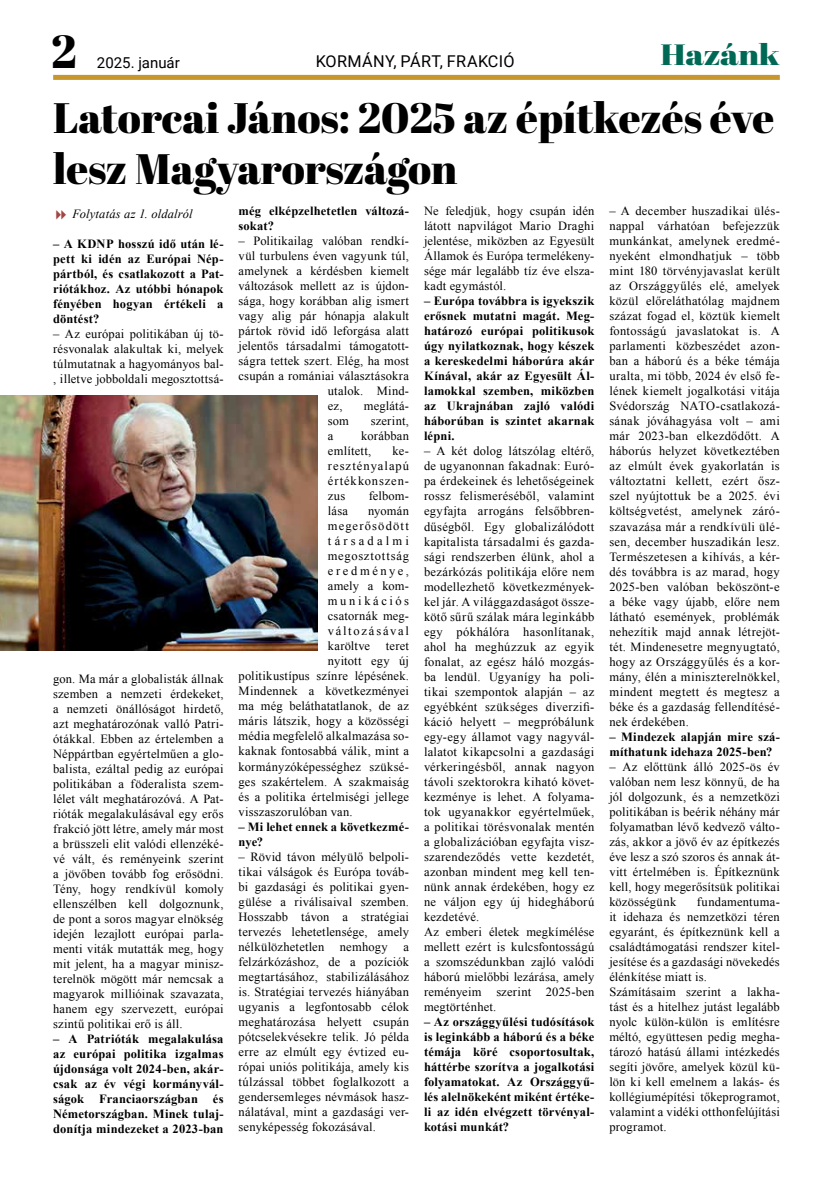
<style>
.page{position:relative;width:833px;height:1188px;background:#fff}
.page>*{position:absolute;margin:0;border:0;box-sizing:border-box;transform-origin:0 0}
.t1{font:42.5px/51px "Abril Fatface";color:#000}
.t2{font:29.38px "Abril Fatface";letter-spacing:-.01em;color:#006956;scale:1.15 1}
.t3{font:16.25px "Roboto";letter-spacing:.02em;color:#000}
.t4{font:15px "Roboto";color:#000}
.t5{font:12.5px/15px "Times New Roman";letter-spacing:.02em;color:#000;text-align:justify}
.t6{font:700 12.5px/15px "Times New Roman";letter-spacing:.015em;color:#000;text-align:justify}
.t7{font:italic 12.5px "Times New Roman";letter-spacing:.015em;color:#000}
.s1{font-family:"Abril Fatface";font-size:46.25px}
</style>
<div class="page">
<div style="left:53px;top:75px;width:727px;height:5px;background:#c7962c"></div>
<img style="left:0;top:396px;width:317px;height:254px">
<p class="t4" style="left:51px;top:52px;width:130px"><span class="s1">2</span> 2025. január</p>
<h3 class="t3" style="left:316px;top:50px;width:200px">KORMÁNY, PÁRT, FRAKCIÓ</h3>
<h2 class="t2" style="left:660px;top:34px;width:105px">Hazánk</h2>
<h1 class="t1" style="left:53px;top:91px;width:722px">Latorcai János: 2025 az építkezés éve lesz Magyarországon</h1>
<p class="t7" style="left:72px;top:205px;width:122px">Folytatás az 1. oldalról</p>
<p class="t6" style="left:53px;top:235px;width:172px">– A KDNP hosszú idő után lé&shy;pett ki idén az Európai Nép&shy;pártból, és csatlakozott a Pat&shy;riótákhoz. Az utóbbi hónapok fényében hogyan értékeli a döntést?</p>
<p class="t5" style="left:53px;top:326px;width:172px">– Az európai politikában új tö&shy;résvonalak alakultak ki, melyek túlmutatnak a hagyományos bal-, illetve jobboldali megosztottsá-</p>
<p class="t5" style="left:424px;top:203px;width:172px">Ne feledjük, hogy csupán idén látott napvilágot Mario Draghi jelentése, miközben az Egyesült Államok és Európa termelékeny&shy;sége már legalább tíz éve elsza&shy;kadt egymástól.</p>
<p class="t6" style="left:424px;top:293px;width:172px">– Európa továbbra is igyekszik erősnek mutatni magát. Meg&shy;határozó európai politikusok úgy nyilatkoznak, hogy készek a kereskedelmi háborúra akár Kínával, akár az Egyesült Ál&shy;lamokkal szemben, miközben az Ukrajnában zajló valódi háborúban is szintet akarnak lépni.</p>
<p class="t5" style="left:424px;top:443px;width:172px;text-align:left">– A két dolog látszólag eltérő, de ugyanonnan fakadnak: Euró&shy;pa érdekeinek és lehetőségeinek rossz felismeréséből, valamint egyfajta arrogáns felsőbbren&shy;dűségből. Egy globalizálódott kapitalista társadalmi és gazda&shy;sági rendszerben élünk, ahol a bezárkózás politikája előre nem modellezhető következmények&shy;kel jár. A világgazdaságot össze&shy;kötő sűrű szálak mára leginkább egy pókhálóra hasonlítanak, ahol ha meghúzzuk az egyik fonalat, az egész háló mozgás&shy;ba lendül. Ugyanígy ha poli&shy;tikai szempontok alapján – az egyébként szükséges diverzifi&shy;káció helyett – megpróbálunk egy-egy államot vagy nagyvál&shy;lalatot kikapcsolni a gazdasági vérkeringésből, annak nagyon távoli szektorokra kiható követ&shy;kezménye is lehet. A folyama&shy;tok ugyanakkor egyértelműek, a politikai törésvonalak mentén a globalizációban egyfajta vis - szarendeződés vette kezdetét, azonban mindent meg kell ten&shy;nünk annak érdekében, hogy ez ne váljon egy új hidegháború kezdetévé.<br>Az emberi életek megkímélése mellett ezért is kulcsfontosságú a szomszédunkban zajló valódi háború mielőbbi lezárása, amely reményeim szerint 2025-ben megtörténhet.</p>
<p class="t6" style="left:424px;top:1013px;width:172px">– Az országgyűlési tudósítások is leginkább a háború és a béke témája köré csoportosultak, háttérbe szorítva a jogalkotási folyamatokat. Az Országgyű&shy;lés alelnökeként miként értéke&shy;li az idén elvégzett törvényal&shy;kotási munkát?</p>
<p class="t5" style="left:609px;top:203px;width:172px">– A december huszadikai ülés&shy;nappal várhatóan befejezzük munkánkat, amelynek eredmé&shy;nyeként elmondhatjuk – több mint 180 törvényjavaslat került az Országgyűlés elé, amelyek közül előreláthatólag majdnem százat fogad el, köztük kiemelt fontosságú javaslatokat is. A parlamenti közbeszédet azon&shy;ban a háború és a béke témája uralta, mi több, 2024 év első fe&shy;lének kiemelt jogalkotási vitája Svédország NATO-csatlakozá&shy;sának jóváhagyása volt – ami már 2023-ban elkezdődőtt. A háborús helyzet következtében az elmúlt évek gyakorlatán is változtatni kellett, ezért ős - szel nyújtottuk be a 2025. évi költségvetést, amelynek záró&shy;szavazása már a rendkívüli ülé&shy;sen, december huszadikán lesz.<br>Természetesen a kihívás, a kér&shy;dés továbbra is az marad, hogy 2025-ben valóban beköszönt-e a béke vagy újabb, előre nem látható események, problémák nehezítik majd annak létrejöt&shy;tét. Mindenesetre megnyugtató, hogy az Országgyűlés és a kor&shy;mány, élén a miniszterelnökkel, mindent megtett és megtesz a béke és a gazdaság fellendítésé&shy;nek érdekében.</p>
<p class="t6" style="left:609px;top:728px;width:172px">– Mindezek alapján mire szá&shy;míthatunk idehaza 2025-ben?</p>
<p class="t5" style="left:609px;top:758px;width:172px">– Az előttünk álló 2025-ös év valóban nem lesz könnyű, de ha jól dolgozunk, és a nemzetközi politikában is beérik néhány már folyamatban lévő kedvező válto&shy;zás, akkor a jövő év az építkezés éve lesz a szó szoros és annak át&shy;vitt értelmében is. Építkeznünk kell, hogy megerősítsük politikai közösségünk</p>
<p class="t6" style="left:238px;top:203px;width:172px">még elképzelhetetlen változá&shy;sokat?</p>
<p class="t5" style="left:238px;top:233px;width:172px">– Politikailag valóban rendkí-</p>
<p class="t5" style="left:238px;top:248px;width:172px">vül turbulens éven vagyunk túl,</p>
<p class="t5" style="left:238px;top:263px;width:172px">amelynek a kérdésben kiemelt</p>
<p class="t5" style="left:238px;top:278px;width:172px">változások mellett az is újdon-</p>
<p class="t5" style="left:238px;top:293px;width:172px">sága, hogy korábban alig ismert</p>
<p class="t5" style="left:238px;top:308px;width:172px">vagy alig pár hónapja alakult</p>
<p class="t5" style="left:238px;top:323px;width:172px">pártok rövid idő leforgása alatt</p>
<p class="t5" style="left:238px;top:338px;width:172px">jelentős társadalmi támogatott-</p>
<p class="t5" style="left:238px;top:353px;width:172px">ságra tettek szert. Elég, ha most</p>
<p class="t5" style="left:238px;top:368px;width:172px">csupán a romániai választásokra</p>
<p class="t5" style="left:328px;top:383px;width:83px">utalok. Mind-</p>
<p class="t5" style="left:328px;top:398px;width:16px">ez,</p>
<p class="t5" style="left:364px;top:398px;width:47px">meglátá-</p>
<p class="t5" style="left:328px;top:413px;width:23px">som</p>
<p class="t5" style="left:371px;top:413px;width:40px">szerint,</p>
<p class="t5" style="left:328px;top:428px;width:7px">a</p>
<p class="t5" style="left:328px;top:428px;width:83px;text-indent:33px">korábban említett,</p>
<p class="t5" style="left:328px;top:443px;width:83px;text-indent:65px">ke&shy;resztényalapú értékkonszen&shy;zus</p>
<p class="t5" style="left:369px;top:488px;width:42px">felbom-</p>
<p class="t5" style="left:328px;top:503px;width:22px">lása</p>
<p class="t5" style="left:328px;top:503px;width:83px;text-indent:40px">nyomán megerősödött társadalmi megosztottság eredménye, amely a kom&shy;munikációs csatornák meg&shy;változásával karöltve</p>
<p class="t5" style="left:386px;top:638px;width:25px">teret</p>
<p class="t5" style="left:328px;top:653px;width:83px">nyitott egy új</p>
<p class="t5" style="left:238px;top:668px;width:172px">politikustípus színre lépésének.</p>
<p class="t5" style="left:238px;top:683px;width:172px">Mindennek a következményei</p>
<p class="t5" style="left:238px;top:698px;width:172px">ma még beláthatatlanok, de az</p>
<p class="t5" style="left:238px;top:713px;width:172px">máris látszik, hogy a közösségi</p>
<p class="t5" style="left:238px;top:728px;width:172px">média megfelelő alkalmazása so-</p>
<p class="t5" style="left:238px;top:743px;width:172px">kaknak fontosabbá válik, mint a</p>
<p class="t5" style="left:238px;top:758px;width:172px">kormányzóképességhez szüksé-</p>
<p class="t5" style="left:238px;top:773px;width:172px">ges szakértelem. A szakmaiság</p>
<p class="t5" style="left:238px;top:788px;width:172px">és a politika értelmiségi jellege</p>
<p class="t5" style="left:238px;top:803px;width:116px">visszaszorulóban van.</p>
<p class="t6" style="left:238px;top:818px;width:172px">– Mi lehet ennek a következmé&shy;nye?</p>
<p class="t5" style="left:238px;top:848px;width:172px">– Rövid távon mélyülő belpoli&shy;tikai válságok és Európa továb&shy;bi gazdasági és politikai gyen&shy;gülése a riválisaival szemben.<br>Hosszabb távon a stratégiai tervezés lehetetlensége, amely nélkülözhetetlen nemhogy a felzárkózáshoz, de a pozíciók megtartásához, stabilizálásához is. Stratégiai tervezés hiányában ugyanis a legfontosabb célok meghatározása helyett csupán pótcselekvésekre telik. Jó példa erre az elmúlt egy évtized eu&shy;rópai uniós politikája, amely kis túlzással többet foglalkozott a gendersemleges névmások hasz&shy;nálatával, mint a gazdasági ver&shy;senyképesség fokozásával.</p>
<p class="t5" style="left:53px;top:671px;width:172px">gon. Ma már a globalisták állnak szemben a nemzeti érdekeket, a nemzeti önállóságot hirdető, azt meghatározónak valló Patri&shy;ótákkal. Ebben az értelemben a Néppártban egyértelműen a glo&shy;balista, ezáltal pedig az európai politikában a föderalista szem&shy;lélet vált meghatározóvá. A Pat&shy;rióták megalakulásával egy erős frakció jött létre, amely már most a brüsszeli elit valódi ellenzéké&shy;vé vált, és reményeink szerint a jövőben tovább fog erősödni.<br>Tény, hogy rendkívül komoly ellenszélben kell dolgoznunk, de pont a soros magyar elnökség idején lezajlott európai parla&shy;menti viták mutatták meg, hogy mit jelent, ha a magyar minisz&shy;terelnök mögött már nemcsak a magyarok millióinak szavazata, hanem egy szervezett, európai szintű politikai erő is áll.</p>
<p class="t6" style="left:53px;top:1030px;width:172px">– A Patrióták megalakulása az európai politika izgalmas újdonsága volt 2024-ben, akár&shy;csak az év végi kormányvál&shy;ságok Franciaországban és Németországban. Minek tulaj&shy;donítja mindezeket a 2023-ban</p>
<p class="t5" style="left:609px;top:893px;width:172px;text-align:left;text-indent:87px">fundamentuma&shy;it idehaza és nemzetközi téren egyaránt, és építkeznünk kell a családtámogatási rendszer kitel&shy;jesítése és a gazdasági növekedés élénkítése miatt is.<br>Számításaim szerint a lakha&shy;tást és a hitelhez jutást legalább nyolc külön-külön is említésre méltó, együttesen pedig megha&shy;tározó hatású állami intézkedés segíti jövőre, amelyek közül kü&shy;lön ki kell emelnem a lakás- és kollégiumépítési tőkeprogramot, valamint a vidéki otthonfelújítási programot.</p>
</div>
